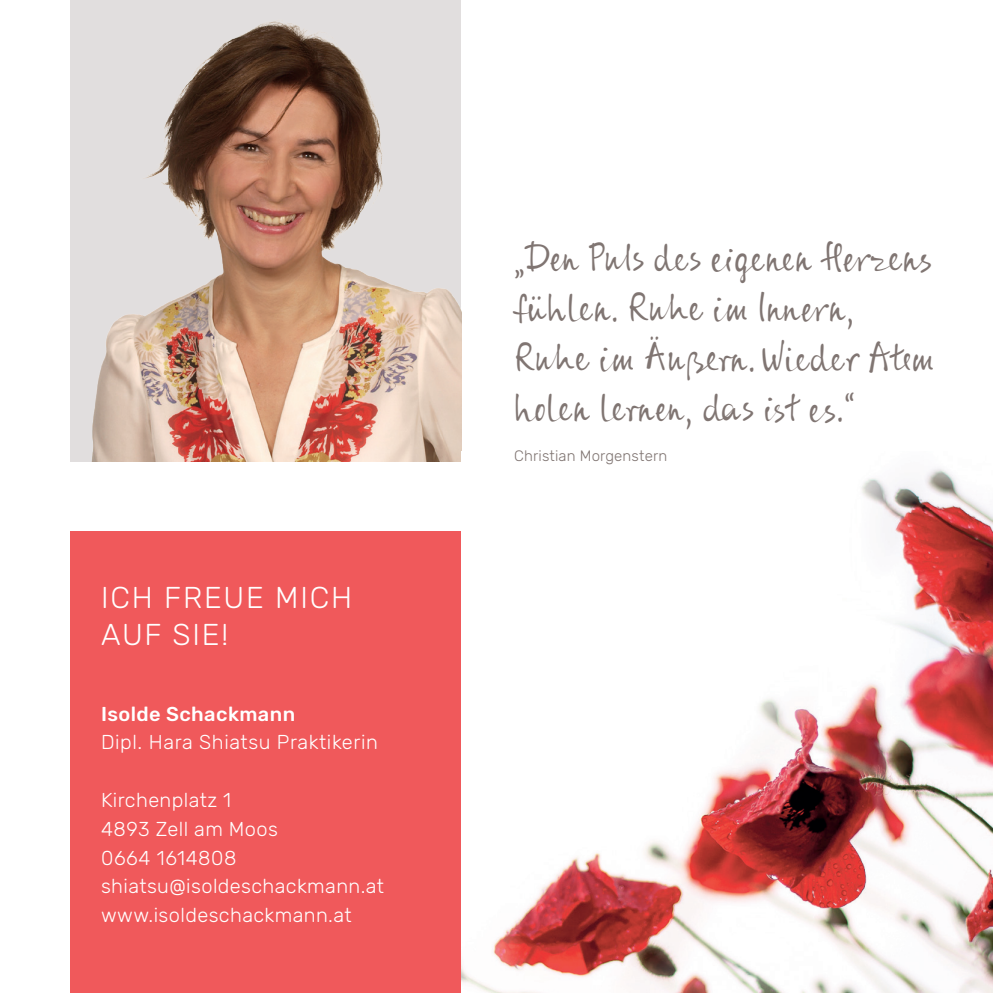
<style>
.page{position:relative;width:993px;height:993px;background:#fff}
.page>*{position:absolute;margin:0;border:0;box-sizing:border-box;transform-origin:0 0}
.t1{font:41.25px/50px "ALS Syys Script Eco";color:#807572}
.t2{font:300 30px "Rubik";letter-spacing:.06em;color:#fff}
.t3{font:300 20px "Rubik";letter-spacing:.02em;color:#fff}
.t4{font:500 20px "Rubik";letter-spacing:.02em;color:#fff}
.t5{font:300 15px "Rubik";letter-spacing:.01em;color:#807572}
</style>
<div class="page">
<img style="left:71px;top:0;width:390px;height:461px">
<div style="left:71px;top:531px;width:390px;height:461px;background:#f0595b"></div>
<img style="left:461px;top:468px;width:531px;height:524px">
<p class="t2" style="left:101px;top:580px;width:252px">ICH FREUE MICH</p>
<p class="t2" style="left:101px;top:617px;width:129px">AUF SIE!</p>
<p class="t4" style="left:101px;top:702px;width:195px">Isolde Schackmann</p>
<p class="t3" style="left:101px;top:731px;width:278px">Dipl. Hara Shiatsu Praktikerin</p>
<p class="t3" style="left:101px;top:788px;width:131px">Kirchenplatz 1</p>
<p class="t3" style="left:101px;top:817px;width:178px">4893 Zell am Moos</p>
<p class="t3" style="left:101px;top:846px;width:137px">0664 1614808</p>
<p class="t3" style="left:101px;top:874px;width:284px">shiatsu@isoldeschackmann.at</p>
<p class="t3" style="left:101px;top:903px;width:252px">www.isoldeschackmann.at</p>
<p class="t1" style="left:514px;top:234px;width:419px">„Den Puls des eigenen Herzens fühlen. Ruhe im Innern,</p>
<p class="t1" style="left:514px;top:334px;width:421px">Ruhe im Äußern. Wieder Atem holen lernen, das ist es.“</p>
<p class="t5" style="left:514px;top:447px;width:154px">Christian Morgenstern</p>
</div>
